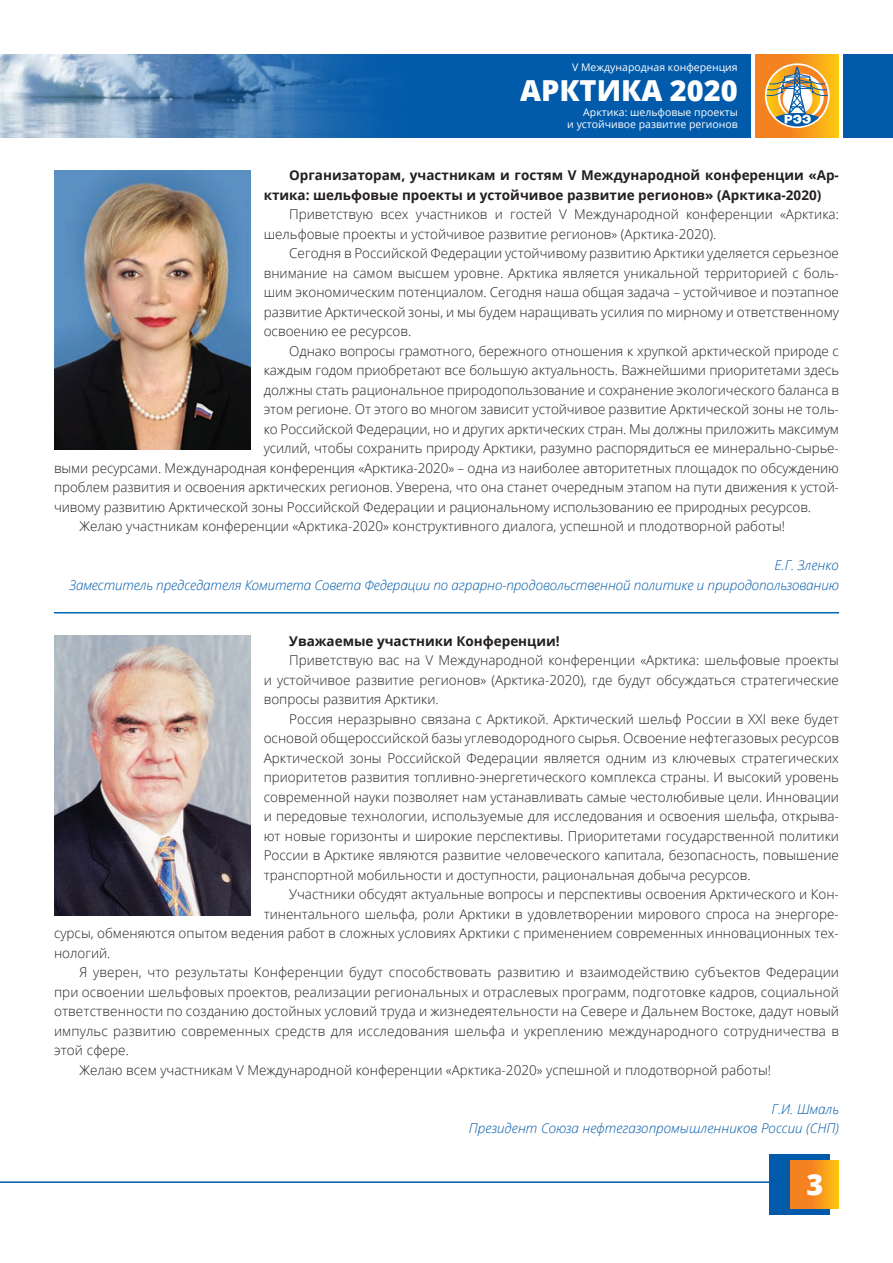
<style>
.page{position:relative;width:893px;height:1263px;background:#fff}
.page>*{position:absolute;margin:0;border:0;box-sizing:border-box;transform-origin:0 0}
.t1{font:800 28.95px "Open Sans";color:#fff}
.t2{font:300 13.5px/19.5px "Open Sans";color:#231f20;text-align:justify}
.t3{font:italic 300 13.5px "Open Sans";letter-spacing:-.01em;color:#015aaa}
.t4{font:700 13.5px/19.5px "Open Sans";color:#231f20}
.t5{font:10.5px/12.6px "Open Sans";color:#fff;text-align:right}
</style>
<div class="page">
<hr style="left:0;top:1181px;width:787px;height:2px;background:#015aaa">
<div style="left:0;top:54px;width:750px;height:83px;background:#015aaa"></div>
<svg style="left:755px;top:54px;width:84px;height:83px;background:#f89a1a"></svg>
<div style="left:844px;top:54px;width:49px;height:83px;background:#015aaa"></div>
<div style="left:769px;top:1155px;width:61px;height:60px;background:#015aaa"></div>
<div style="left:765px;top:63px;width:65px;height:65px;border:3px solid #fff;border-radius:50%"></div>
<svg style="left:767px;top:65px;width:61px;height:61px"></svg>
<img style="left:0;top:54px;width:383px;height:83px">
<svg style="left:791px;top:1161px;width:48px;height:48px;background:#f7951b"></svg>
<img style="left:54px;top:170px;width:197px;height:280px">
<hr style="left:54px;top:612px;width:785px;height:1px;background:#0166b3">
<img style="left:54px;top:635px;width:197px;height:280px">
<p class="t5" style="left:572px;top:61px;width:167px">V Международная конференция</p>
<p class="t5" style="left:567px;top:105px;width:172px">Арктика: шельфовые проекты<br>и устойчивое развитие регионов</p>
<p class="t1" style="left:520px;top:68px;width:219px">АРКТИКА 2020</p>
<p class="t4" style="left:264px;top:165px;width:577px;text-indent:26px">Организаторам, участникам и гостям V Международной конференции «Ар&shy;ктика: шельфовые проекты и устойчивое развитие регионов» (Арктика-2020)</p>
<p class="t2" style="left:264px;top:204px;width:577px;text-indent:26px">Приветствую всех участников и гостей V Международной конференции «Арктика: шельфовые проекты и устойчивое развитие регионов» (Арктика-2020).</p>
<p class="t2" style="left:264px;top:243px;width:577px;text-indent:26px">Сегодня в Российской Федерации устойчивому развитию Арктики уделяется серьезное внимание на самом высшем уровне. Арктика является уникальной территорией с боль&shy;шим экономическим потенциалом. Сегодня наша общая задача – устойчивое и поэтапное развитие Арктической зоны, и мы будем наращивать усилия по мирному и ответственному освоению ее ресурсов.</p>
<p class="t2" style="left:289px;top:341px;width:551px">Однако вопросы грамотного, бережного отношения к хрупкой арктической природе с</p>
<p class="t2" style="left:264px;top:360px;width:577px">каждым годом приобретают все большую актуальность. Важнейшими приоритетами здесь</p>
<p class="t2" style="left:264px;top:380px;width:577px">должны стать рациональное природопользование и сохранение экологического баланса в</p>
<p class="t2" style="left:264px;top:399px;width:577px">этом регионе. От этого во многом зависит устойчивое развитие Арктической зоны не толь-</p>
<p class="t2" style="left:264px;top:419px;width:577px">ко Российской Федерации, но и других арктических стран. Мы должны приложить максимум</p>
<p class="t2" style="left:264px;top:438px;width:577px">усилий, чтобы сохранить природу Арктики, разумно распорядиться ее минерально-сырье-</p>
<p class="t2" style="left:54px;top:458px;width:786px">выми ресурсами. Международная конференция «Арктика-2020» – одна из наиболее авторитетных площадок по обсуждению</p>
<p class="t2" style="left:54px;top:477px;width:786px">проблем развития и освоения арктических регионов. Уверена, что она станет очередным этапом на пути движения к устой-</p>
<p class="t2" style="left:54px;top:497px;width:759px">чивому развитию Арктической зоны Российской Федерации и рациональному использованию ее природных ресурсов.</p>
<p class="t2" style="left:80px;top:516px;width:707px">Желаю участникам конференции «Арктика-2020» конструктивного диалога, успешной и плодотворной работы!</p>
<p class="t3" style="left:774px;top:556px;width:66px">Е.Г. Зленко</p>
<p class="t3" style="left:70px;top:576px;width:771px">Заместитель председателя Комитета Совета Федерации по аграрно-продовольственной политике и природопользованию</p>
<p class="t4" style="left:289px;top:631px;width:272px">Уважаемые участники Конференции!</p>
<p class="t2" style="left:264px;top:650px;width:577px;text-indent:26px">Приветствую вас на V Международной конференции «Арктика: шельфовые проекты и устойчивое развитие регионов» (Арктика-2020), где будут обсуждаться стратегические вопросы развития Арктики.</p>
<p class="t2" style="left:264px;top:709px;width:577px;text-indent:26px">Россия неразрывно связана с Арктикой. Арктический шельф России в XXI веке будет основой общероссийской базы углеводородного сырья. Освоение нефтегазовых ресурсов Арктической зоны Российской Федерации является одним из ключевых стратегических приоритетов развития топливно-энергетического комплекса страны. И высокий уровень современной науки позволяет нам устанавливать самые честолюбивые цели. Инновации и передовые технологии, используемые для исследования и освоения шельфа, открыва&shy;ют новые горизонты и широкие перспективы. Приоритетами государственной политики России в Арктике являются развитие человеческого капитала, безопасность, повышение транспортной мобильности и доступности, рациональная добыча ресурсов.</p>
<p class="t2" style="left:289px;top:884px;width:551px">Участники обсудят актуальные вопросы и перспективы освоения Арктического и Кон-</p>
<p class="t2" style="left:264px;top:904px;width:577px">тинентального шельфа, роли Арктики в удовлетворении мирового спроса на энергоре-</p>
<p class="t2" style="left:54px;top:923px;width:786px">сурсы, обменяются опытом ведения работ в сложных условиях Арктики с применением современных инновационных тех-</p>
<p class="t2" style="left:54px;top:943px;width:58px">нологий.</p>
<p class="t2" style="left:54px;top:962px;width:787px;text-indent:26px">Я уверен, что результаты Конференции будут способствовать развитию и взаимодействию субъектов Федерации при освоении шельфовых проектов, реализации региональных и отраслевых программ, подготовке кадров, социальной ответственности по созданию достойных условий труда и жизнедеятельности на Севере и Дальнем Востоке, дадут новый импульс развитию современных средств для исследования шельфа и укреплению международного сотрудничества в этой сфере.</p>
<p class="t2" style="left:80px;top:1060px;width:693px">Желаю всем участникам V Международной конференции «Арктика-2020» успешной и плодотворной работы!</p>
<p class="t3" style="left:772px;top:1100px;width:69px">Г.И. Шмаль</p>
<p class="t3" style="left:469px;top:1119px;width:372px">Президент Союза нефтегазопромышленников России (СНП)</p>
<p class="t1" style="left:806px;top:1163px;width:18px">3</p>
</div>
